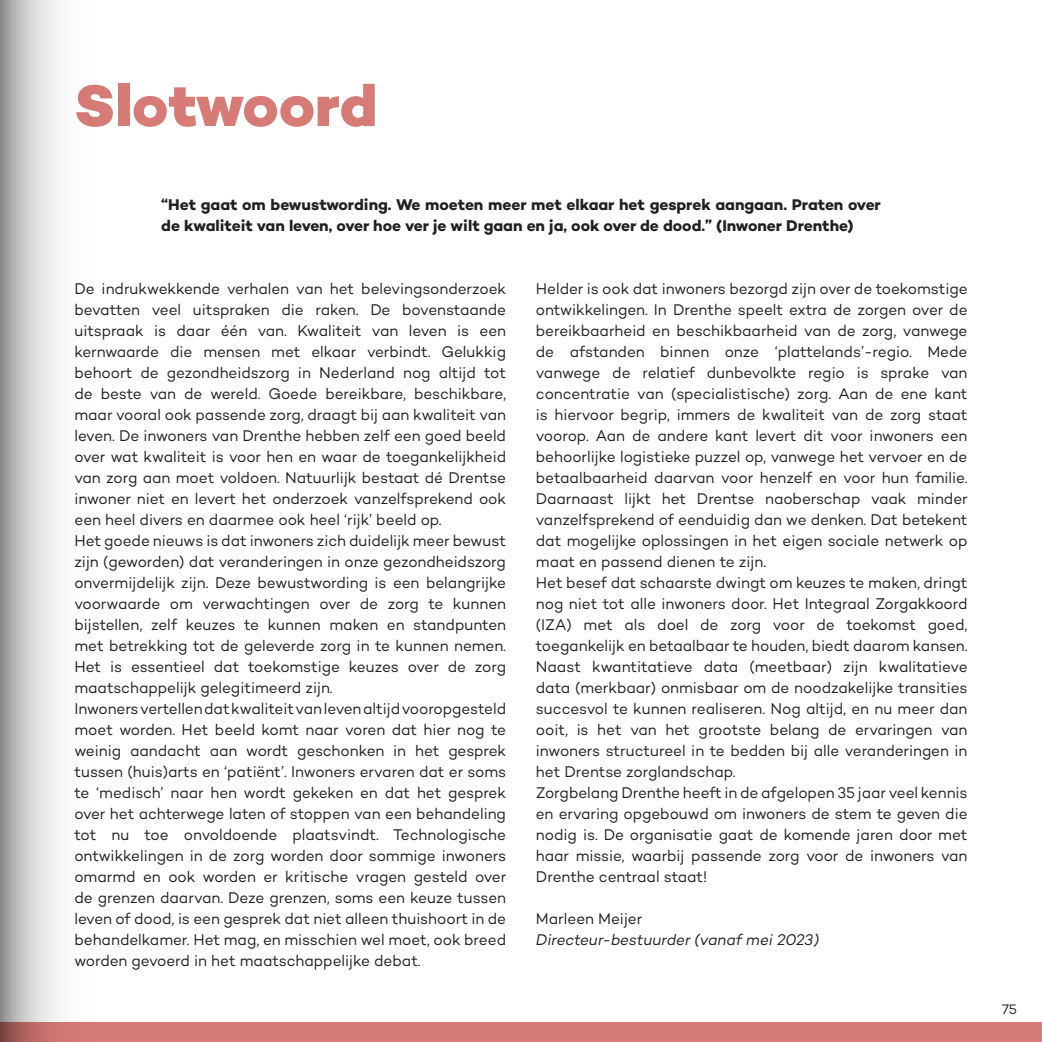
<style>
.page{position:relative;width:1042px;height:1042px;background:#fff}
.page>*{position:absolute;margin:0;border:0;box-sizing:border-box;transform-origin:0 0}
.t1{font:800 59.5px "Campton";letter-spacing:-.005em;color:#d77b76}
.t2{font:15.75px/21px "Campton";letter-spacing:-.005em;color:#231f20}
.t3{font:700 15.75px/21px "Campton";letter-spacing:-.005em;color:#231f20}
.t4{font:italic 15.75px "Campton";letter-spacing:-.005em;color:#231f20}
.t5{font:14px "Campton";color:#231f20}
</style>
<div class="page">
<div style="left:0;top:1022px;width:1042px;height:20px;background:#d77b76"></div>
<svg style="left:0;top:0;width:58px;height:1042px"></svg>
<h1 class="t1" style="left:74px;top:68px;width:305px">Slotwoord</h1>
<p class="t3" style="left:161px;top:194px;width:721px">“Het gaat om bewustwording. We moeten meer met elkaar het gesprek aangaan. Praten over de kwaliteit van leven, over hoe ver je wilt gaan en ja, ook over de dood.” (Inwoner Drenthe)</p>
<p class="t2" style="left:74px;top:278px;width:433px">De indrukwekkende verhalen van het belevingsonderzoek bevatten veel uitspraken die raken. De bovenstaande uitspraak is daar één van. Kwaliteit van leven is een kernwaarde die mensen met elkaar verbindt. Gelukkig behoort de gezondheidszorg in Nederland nog altijd tot de beste van de wereld. Goede bereikbare, beschikbare, maar vooral ook passende zorg, draagt bij aan kwaliteit van leven. De inwoners van Drenthe hebben zelf een goed beeld over wat kwaliteit is voor hen en waar de toegankelijkheid van zorg aan moet voldoen. Natuurlijk bestaat dé Drentse inwoner niet en levert het onderzoek vanzelfsprekend ook een heel divers en daarmee ook heel ‘rijk’ beeld op.<br>Het goede nieuws is dat inwoners zich duidelijk meer bewust zijn (geworden) dat veranderingen in onze gezondheidszorg onvermijdelijk zijn. Deze bewustwording is een belangrijke voorwaarde om verwachtingen over de zorg te kunnen bijstellen, zelf keuzes te kunnen maken en standpunten met betrekking tot de geleverde zorg in te kunnen nemen.<br>Het is essentieel dat toekomstige keuzes over de zorg maatschappelijk gelegitimeerd zijn.<br>Inwoners vertellen dat kwaliteit van leven altijd vooropgesteld moet worden. Het beeld komt naar voren dat hier nog te weinig aandacht aan wordt geschonken in het gesprek tussen (huis)arts en ‘patiënt’. Inwoners ervaren dat er soms te ‘medisch’ naar hen wordt gekeken en dat het gesprek over het achterwege laten of stoppen van een behandeling tot nu toe onvoldoende plaatsvindt. Technologische ontwikkelingen in de zorg worden door sommige inwoners omarmd en ook worden er kritische vragen gesteld over de grenzen daarvan. Deze grenzen, soms een keuze tussen leven of dood, is een gesprek dat niet alleen thuishoort in de behandelkamer. Het mag, en misschien wel moet, ook breed worden gevoerd in het maatschappelijke debat.</p>
<p class="t2" style="left:536px;top:278px;width:433px">Helder is ook dat inwoners bezorgd zijn over de toekomstige ontwikkelingen. In Drenthe speelt extra de zorgen over de bereikbaarheid en beschikbaarheid van de zorg, vanwege de afstanden binnen onze ‘plattelands’-regio. Mede vanwege de relatief dunbevolkte regio is sprake van concentratie van (specialistische) zorg. Aan de ene kant is hiervoor begrip, immers de kwaliteit van de zorg staat voorop. Aan de andere kant levert dit voor inwoners een behoorlijke logistieke puzzel op, vanwege het vervoer en de betaalbaarheid daarvan voor henzelf en voor hun familie.<br>Daarnaast lijkt het Drentse naoberschap vaak minder vanzelfsprekend of eenduidig dan we denken. Dat betekent dat mogelijke oplossingen in het eigen sociale netwerk op maat en passend dienen te zijn.<br>Het besef dat schaarste dwingt om keuzes te maken, dringt nog niet tot alle inwoners door. Het Integraal Zorgakkoord (IZA) met als doel de zorg voor de toekomst goed, toegankelijk en betaalbaar te houden, biedt daarom kansen.<br>Naast kwantitatieve data (meetbaar) zijn kwalitatieve data (merkbaar) onmisbaar om de noodzakelijke transities succesvol te kunnen realiseren. Nog altijd, en nu meer dan ooit, is het van het grootste belang de ervaringen van inwoners structureel in te bedden bij alle veranderingen in het Drentse zorglandschap.<br>Zorgbelang Drenthe heeft in de afgelopen 35 jaar veel kennis en ervaring opgebouwd om inwoners de stem te geven die nodig is. De organisatie gaat de komende jaren door met haar missie, waarbij passende zorg voor de inwoners van Drenthe centraal staat!</p>
<p class="t2" style="left:536px;top:908px;width:108px">Marleen Meijer</p>
<p class="t4" style="left:536px;top:929px;width:285px">Directeur-bestuurder (vanaf mei 2023)</p>
<p class="t5" style="left:1002px;top:1001px;width:17px">75</p>
</div>
